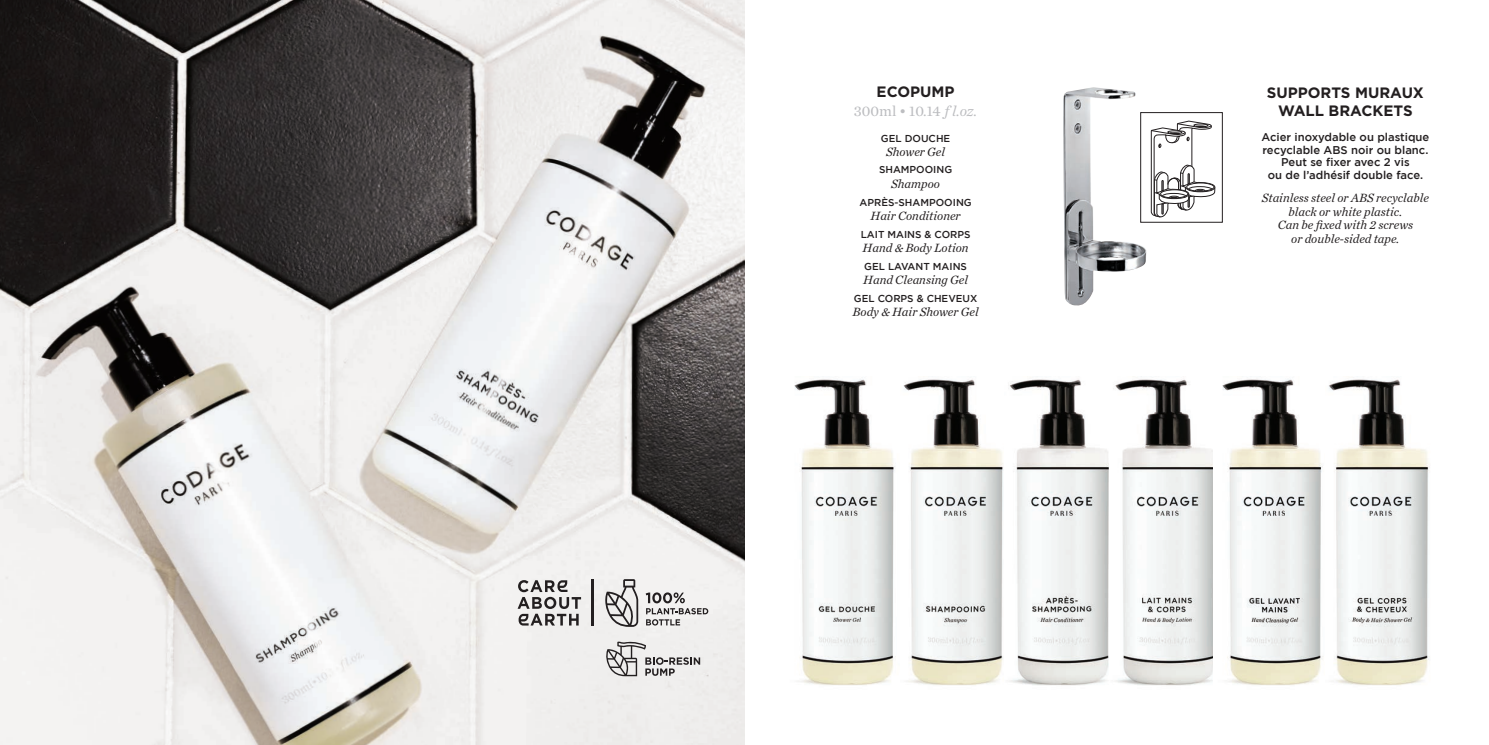
<style>
.page{position:relative;width:1489px;height:745px;background:#fff}
.page>*{position:absolute;margin:0;border:0;box-sizing:border-box;transform-origin:0 0}
.t1{font:700 15px/18px "Gotham";color:#231f20;text-align:center}
.t2{font:15px "Chronicle Text G1";color:#bcbdc0}
.t3{font:italic 12.5px/13.8px "Chronicle Text G1";color:#231f20;text-align:center}
.t4{font:500 11.25px/12.5px "Gotham";color:#231f20;text-align:center}
.t5{font:500 10px "Gotham";color:#231f20}
.s1{font-style:italic}
</style>
<div class="page">
<img style="left:0;top:0;width:744px;height:744px">
<img style="left:1063px;top:87px;width:83px;height:219px">
<svg style="left:1150px;top:121px;width:64px;height:96px"></svg>
<div style="left:1140px;top:112px;width:82px;height:110px;border:1px solid #231f20"></div>
<img style="left:794px;top:379px;width:209px;height:306px">
<img style="left:1009px;top:379px;width:100px;height:307px">
<img style="left:1113px;top:379px;width:99px;height:307px">
<img style="left:1212px;top:379px;width:111px;height:307px">
<img style="left:1329px;top:379px;width:101px;height:307px">
<svg style="left:645px;top:592px;width:63px;height:33px"></svg>
<svg style="left:604px;top:578px;width:34px;height:48px"></svg>
<svg style="left:517px;top:579px;width:64px;height:46px"></svg>
<hr style="left:592px;top:579px;width:2px;height:47px;background:#231f20">
<svg style="left:605px;top:640px;width:95px;height:35px"></svg>
<p class="t1" style="left:876px;top:83px;width:79px">ECOPUMP</p>
<p class="t2" style="left:853px;top:100px;width:125px">300ml • 10.14 <span class="s1">f l.oz.</span></p>
<p class="t5" style="left:880px;top:132px;width:71px">GEL DOUCHE</p>
<p class="t3" style="left:886px;top:144px;width:60px">Shower Gel</p>
<p class="t5" style="left:879px;top:164px;width:75px">SHAMPOOING</p>
<p class="t3" style="left:891px;top:176px;width:50px">Shampoo</p>
<p class="t5" style="left:859px;top:196px;width:114px">APRÈS-SHAMPOOING</p>
<p class="t3" style="left:870px;top:208px;width:92px">Hair Conditioner</p>
<p class="t5" style="left:860px;top:228px;width:111px">LAIT MAINS &amp; CORPS</p>
<p class="t3" style="left:862px;top:240px;width:107px">Hand &amp; Body Lotion</p>
<p class="t5" style="left:864px;top:260px;width:104px">GEL LAVANT MAINS</p>
<p class="t5" style="left:853px;top:292px;width:125px">GEL CORPS &amp; CHEVEUX</p>
<p class="t3" style="left:863px;top:272px;width:106px">Hand Cleansing Gel</p>
<p class="t3" style="left:852px;top:304px;width:127px">Body &amp; Hair Shower Gel</p>
<p class="t1" style="left:1266px;top:83px;width:159px">SUPPORTS MURAUX<br>WALL BRACKETS</p>
<p class="t4" style="left:1261px;top:131px;width:169px">Acier inoxydable ou plastique recyclable ABS noir ou blanc.<br>Peut se fixer avec 2 vis<br>ou de l’adhésif double face.</p>
<p class="t3" style="left:1261px;top:190px;width:169px">Stainless steel or ABS recyclable black or white plastic.<br>Can be fixed with 2 screws<br>or double-sided tape.</p>
</div>
